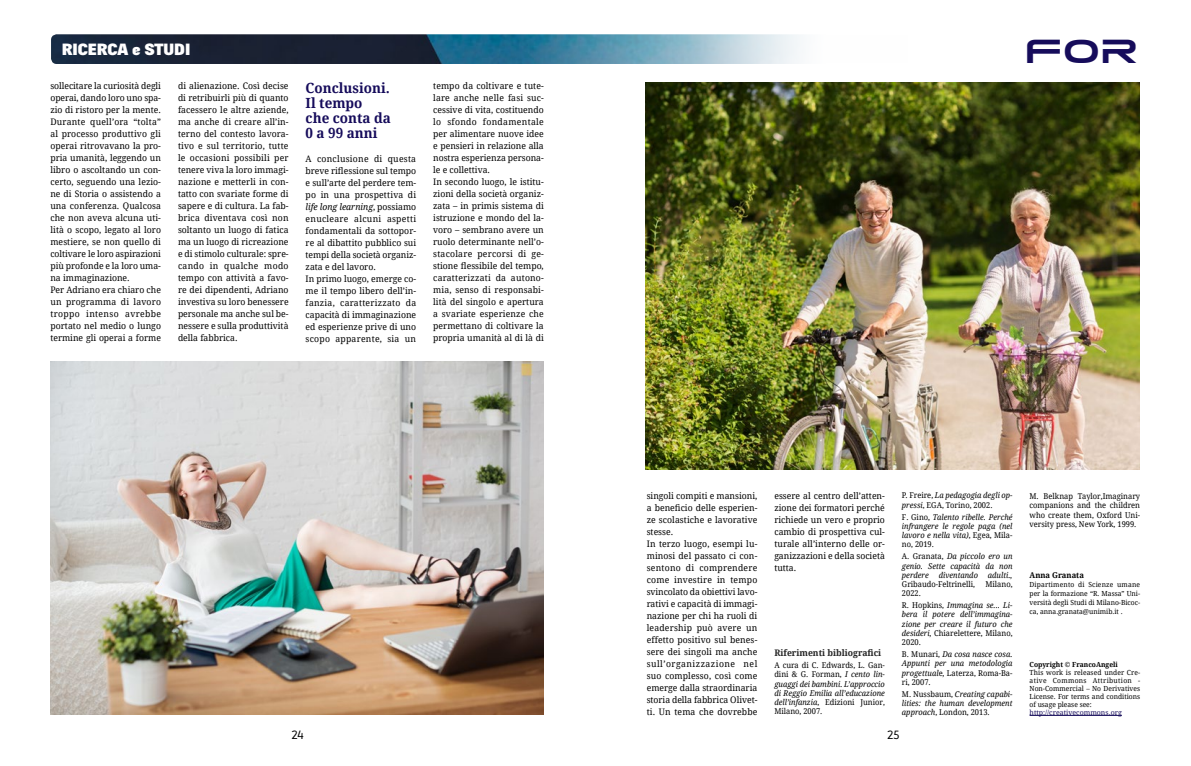
<style>
.page{position:relative;width:1191px;height:766px;background:#fff}
.page>*{position:absolute;margin:0;border:0;box-sizing:border-box;transform-origin:0 0}
.t1{font:38.4px "Tele Marines Bold Expanded";color:#160c5b}
.t2{font:900 16px "Fengardo Neue";color:#fff;scale:1.11 1}
.t3{font:700 14px/15px "Droid Serif";color:#160c5b;scale:.96 1}
.t4{font:12px "Ruda";color:#000}
.t5{font:9px/12px "Droid Serif";letter-spacing:.005em;color:#000;scale:.96 1}
.t6{font:700 9px "Droid Serif";color:#222;scale:.96 1}
.t7{font:italic 8px/9.2px "Droid Serif";color:#000;text-align:justify;scale:.94 1}
.t8{font:8px/9.2px "Droid Serif";color:#000;scale:.94 1}
.t9{font:700 8px "Droid Serif";color:#000;scale:.96 1}
.t10{font:7px/8px "Droid Serif";color:#000;text-align:justify;scale:.96 1}
.t11{font:7px "Droid Serif";color:#160c5b}
.t12{font:700 7px "Droid Serif";color:#000;scale:.96 1}
.s1{font-style:italic}
.s2{font-style:normal}
</style>
<div class="page">
<hr style="left:1029px;top:715px;width:92px;height:1px;background:#160c5b">
<img style="left:51px;top:34px;width:750px;height:30px">
<img style="left:50px;top:361px;width:494px;height:353px">
<img style="left:646px;top:82px;width:494px;height:387px">
<h2 class="t2" style="left:62px;top:40px;width:117px">RICERCA e STUDI</h2>
<h1 class="t1" style="left:1024px;top:33px;width:115px">FOR</h1>
<p class="t5" style="left:50px;top:80px;width:117px">sollecitare la curiosità degli operai, dando loro uno spa&shy;zio di ristoro per la mente.<br>Durante quell’ora “tolta” al processo produttivo gli operai ritrovavano la pro&shy;pria umanità, leggendo un libro o ascoltando un con&shy;certo, seguendo una lezio&shy;ne di Storia o assistendo a una conferenza. Qualcosa che non aveva alcuna uti&shy;lità o scopo, legato al loro mestiere, se non quello di coltivare le loro aspirazioni più profonde e la loro uma&shy;na immaginazione.<br>Per Adriano era chiaro che un programma di lavoro troppo intenso avrebbe portato nel medio o lungo termine gli operai a forme</p>
<p class="t5" style="left:178px;top:80px;width:117px;text-align:justify">di alienazione. Così decise di retribuirli più di quanto facessero le altre aziende, ma anche di creare all’in&shy;terno del contesto lavora&shy;tivo e sul territorio, tutte le occasioni possibili per tenere viva la loro immagi&shy;nazione e metterli in con&shy;tatto con svariate forme di sapere e di cultura. La fab&shy;brica diventava così non soltanto un luogo di fatica ma un luogo di ricreazione e di stimolo culturale: spre&shy;cando in qualche modo tempo con attività a favo&shy;re dei dipendenti, Adriano investiva su loro benessere personale ma anche sul be&shy;nessere e sulla produttività della fabbrica.</p>
<h3 class="t3" style="left:306px;top:80px;width:90px">Conclusioni.<br>Il tempo<br>che conta da<br>0 a 99 anni</h3>
<p class="t5" style="left:306px;top:153px;width:117px">A conclusione di questa breve riflessione sul tempo e sull’arte del perdere tem&shy;po in una prospettiva di <span class="s1">life long learning</span>, possiamo enucleare alcuni aspetti fondamentali da sottopor&shy;re al dibattito pubblico sui tempi della società organiz&shy;zata e del lavoro.<br>In primo luogo, emerge co&shy;me il tempo libero dell’in&shy;fanzia, caratterizzato da capacità di immaginazione ed esperienze prive di uno scopo apparente, sia un</p>
<p class="t5" style="left:433px;top:80px;width:117px">tempo da coltivare e tute&shy;lare anche nelle fasi suc&shy;cessive di vita, costituendo lo sfondo fondamentale per alimentare nuove idee e pensieri in relazione alla nostra esperienza persona&shy;le e collettiva.<br>In secondo luogo, le istitu&shy;zioni della società organiz&shy;zata – in primis sistema di istruzione e mondo del la&shy;voro – sembrano avere un ruolo determinante nell’o&shy;stacolare percorsi di ge&shy;stione flessibile del tempo, caratterizzati da autono&shy;mia, senso di responsabi&shy;lità del singolo e apertura a svariate esperienze che permettano di coltivare la propria umanità al di là di</p>
<p class="t5" style="left:647px;top:489px;width:117px">singoli compiti e mansioni, a beneficio delle esperien&shy;ze scolastiche e lavorative stesse.<br>In terzo luogo, esempi lu&shy;minosi del passato ci con&shy;sentono di comprendere come investire in tempo svincolato da obiettivi lavo&shy;rativi e capacità di immagi&shy;nazione per chi ha ruoli di leadership può avere un effetto positivo sul benes&shy;sere dei singoli ma anche sull’organizzazione nel suo complesso, così come emerge dalla straordinaria storia della fabbrica Olivet&shy;ti. Un tema che dovrebbe</p>
<p class="t5" style="left:774px;top:489px;width:117px;text-align:justify">essere al centro dell’atten&shy;zione dei formatori perché richiede un vero e proprio cambio di prospettiva cul&shy;turale all’interno delle or&shy;ganizzazioni e della società tutta.</p>
<p class="t6" style="left:774px;top:646px;width:113px">Riferimenti bibliografici</p>
<p class="t7" style="left:774px;top:660px;width:119px"><span class="s2">A cura di C. Edwards, L. Gan&shy;dini &amp; G. Forman,</span> I cento lin&shy;guaggi dei bambini. L’approccio di Reggio Emilia all’educazione dell’infanzia<span class="s2">, Edizioni Junior, Milano, 2007.</span></p>
<p class="t8" style="left:902px;top:490px;width:119px">P. Freire, <span class="s1">La pedagogia degli op&shy;pressi</span>, EGA, Torino, 2002.</p>
<p class="t7" style="left:902px;top:512px;width:119px;text-align:left"><span class="s2">F. Gino,</span> Talento ribelle. Perché infrangere le regole paga (nel lavoro e nella vita)<span class="s2">, Egea, Mila&shy;no, 2019.</span></p>
<p class="t7" style="left:902px;top:551px;width:119px"><span class="s2">A. Granata,</span> Da piccolo ero un genio. Sette capacità da non perdere diventando adulti.,</p>
<p class="t8" style="left:902px;top:579px;width:79px">Gribaudo-Feltrinelli,</p>
<p class="t8" style="left:985px;top:579px;width:30px">Milano,</p>
<p class="t7" style="left:902px;top:587px;width:119px;line-height:12px"><span class="s2">2022.<br>R. Hopkins,</span> Immagina se... Li-</p>
<p class="t7" style="left:902px;top:609px;width:119px">bera il potere dell’immagina&shy;zione per creare il futuro che desideri, <span class="s2">Chiarelettere, Milano, 2020.</span></p>
<p class="t7" style="left:902px;top:649px;width:119px"><span class="s2">B. Munari,</span> Da cosa nasce cosa.<br>Appunti per una metodologia progettual<span class="s2">e</span>, <span class="s2">Laterza, Roma-Ba&shy;ri, 2007.</span></p>
<p class="t7" style="left:902px;top:689px;width:119px"><span class="s2">M. Nussbaum,</span> Creating capabi&shy;lities: the human development approach<span class="s2">, London, 2013.</span></p>
<h3 class="t4" style="left:291px;top:728px;width:14px">24</h3>
<h3 class="t4" style="left:887px;top:728px;width:14px">25</h3>
<p class="t8" style="left:1029px;top:491px;width:119px;text-align:justify">M. Belknap Taylor,Imaginary companions and the children who create them, Oxford Uni&shy;versity press, New York, 1999.</p>
<p class="t9" style="left:1029px;top:569px;width:58px">Anna Granata</p>
<p class="t10" style="left:1029px;top:579px;width:117px;line-height:9px">Dipartimento di Scienze umane per la formazione “R. Massa” Uni&shy;versità degli Studi di Milano-Bicoc&shy;ca, anna.granata@unimib.it .</p>
<p class="t12" style="left:1029px;top:659px;width:93px">Copyright © FrancoAngeli</p>
<p class="t10" style="left:1029px;top:668px;width:117px">This work is released under Cre&shy;ative Commons Attribution - Non-Commercial – No Derivatives License. For terms and conditions of usage please see:</p>
<p class="t11" style="left:1029px;top:707px;width:94px">http://creativecommons.org</p>
</div>
